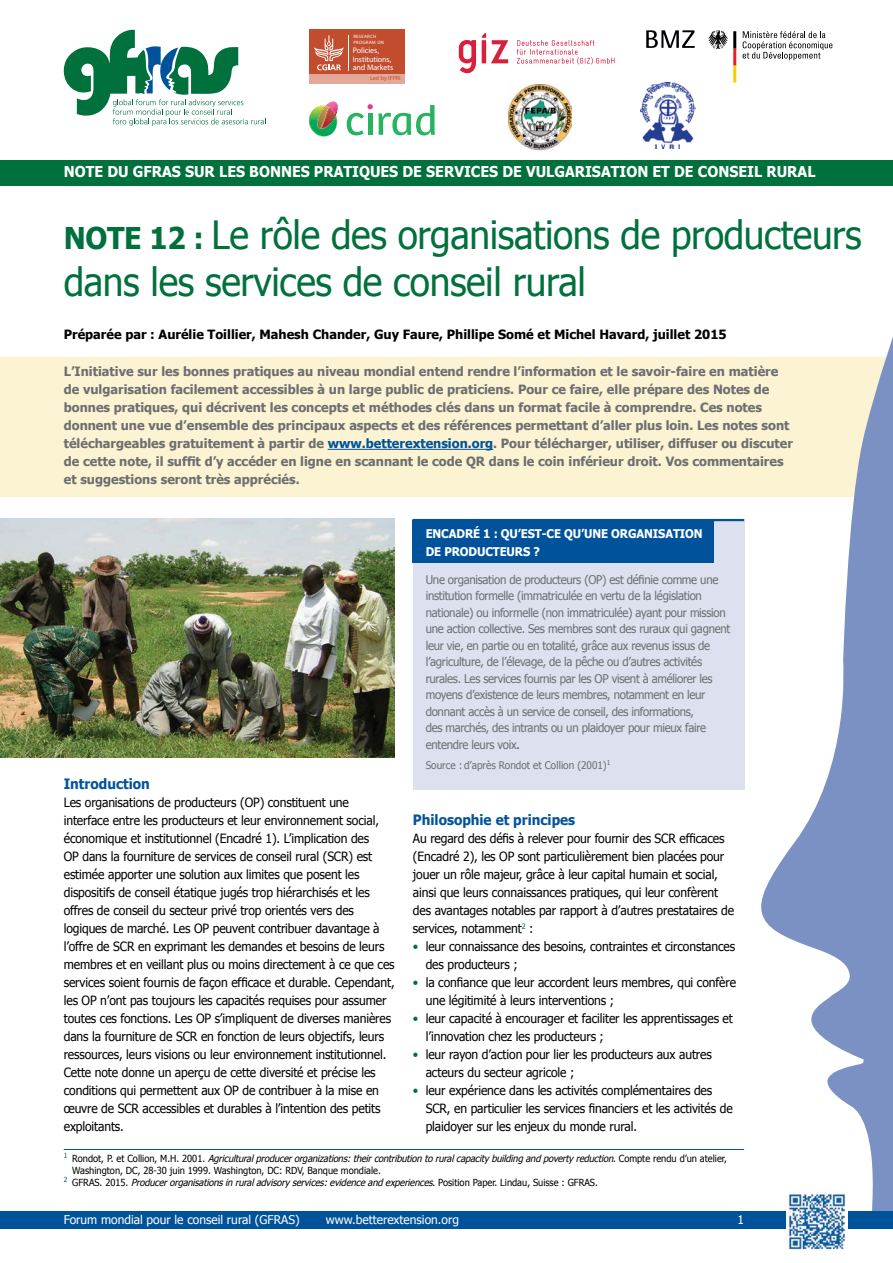
<style>
.page{position:relative;width:893px;height:1263px;background:#fff}
.page>*{position:absolute;margin:0;border:0;box-sizing:border-box;transform-origin:0 0}
._02_title{font:39px/46.8px "Tahoma";letter-spacing:-.01em;color:#00703c;scale:.95 1}
.t1{font:700 15px "Tahoma";color:#fff;scale:.95 1}
._06_tussenkop_1_head{font:700 14.25px "Tahoma";color:#00539b;scale:.95 1}
._05_platte_tekst_bod{font:12.75px/18px "Tahoma";letter-spacing:-.01em;color:#000;scale:.95 1}
._00_abstract{font:700 12.75px/18px "Tahoma";color:#6d6e71}
._01_autors{font:700 12.75px "Tahoma";color:#000}
._11_boxtext{font:12px/16.5px "Tahoma";letter-spacing:-.025em;color:#6d6e71;scale:.95 1}
.t2{font:12px "Tahoma";color:#fff}
._07_tussenkop_2_box{font:700 12px/18px "Tahoma";letter-spacing:-.01em;color:#fff;scale:.95 1}
.footnote_vervolg_sou{font:10.5px "Tahoma";color:#6d6e71;scale:.95 1}
.footnote{font:9.75px/12px "Tahoma";color:#000;scale:.95 1}
.footnote-2{font:italic 9.75px "Tahoma";color:#000;scale:.95 1}
.t3{font:8.1px/8.6px "Frutiger LT Std";letter-spacing:-.01em;color:#fff}
.t4{font:700 5.85px "TF Arrow";letter-spacing:.01em;color:#c24d2e}
.t5{font:900 4.8px/5.7px "Frutiger LT Std";letter-spacing:.065em;color:#fff}
.s1{font-weight:700;font-size:30px}
.s2{color:#00539b}
.s3{color:#00703c}
.s4{font-style:italic}
.s5{font-style:normal}
</style>
<div class="page">
<svg style="left:64px;top:30px;width:202px;height:96px"></svg>
<div style="left:309px;top:74px;width:96px;height:10px;background:#e3a898"></div>
<div style="left:309px;top:30px;width:96px;height:44px;background:#c24d2e"></div>
<svg style="left:314px;top:35px;width:30px;height:35px"></svg>
<hr style="left:349px;top:36px;width:1px;height:35px;background:#fff">
<svg style="left:459px;top:33px;width:155px;height:40px"></svg>
<svg style="left:646px;top:30px;width:49px;height:18px"></svg>
<svg style="left:708px;top:30px;width:28px;height:53px"></svg>
<svg style="left:743px;top:31px;width:89px;height:29px"></svg>
<div style="left:0;top:160px;width:893px;height:26px;background:#00703c"></div>
<img style="left:508px;top:84px;width:64px;height:67px">
<img style="left:640px;top:83px;width:55px;height:66px">
<svg style="left:309px;top:101px;width:29px;height:36px"></svg>
<svg style="left:347px;top:104px;width:88px;height:31px"></svg>
<div style="left:0;top:357px;width:893px;height:140px;background:#fbf3d2"></div>
<hr style="left:328px;top:449px;width:165px;height:1px;background:#00539b">
<hr style="left:64px;top:1149px;width:680px;height:1px;background:#00539b">
<img style="left:0;top:519px;width:395px;height:239px">
<div style="left:413px;top:519px;width:331px;height:270px;background:#dde1ef"></div>
<div style="left:412px;top:520px;width:302px;height:43px;background:#00539b"></div>
<hr style="left:412px;top:519px;width:332px;height:2px;background:#00539b">
<svg style="left:758px;top:337px;width:135px;height:875px"></svg>
<div style="left:0;top:1212px;width:893px;height:17px;background:#00539b"></div>
<img style="left:787px;top:1191px;width:60px;height:59px">
<p class="t5" style="left:353px;top:34px;width:32px">RESEARCH<br>PROGRAM ON</p>
<p class="t3" style="left:353px;top:46px;width:42px">Policies,<br>Institutions, and Markets</p>
<p class="t4" style="left:370px;top:75px;width:32px">Led by IFPRI</p>
<p class="t1" style="left:64px;top:161px;width:793px">NOTE DU GFRAS SUR LES BONNES PRATIQUES DE SERVICES DE VULGARISATION ET DE CONSEIL RURAL</p>
<p class="_02_title" style="left:64px;top:210px;width:841px"><span class="s1">NOTE 12 :</span> Le rôle des organisations de producteurs dans les services de conseil rural</p>
<p class="_01_autors" style="left:64px;top:325px;width:664px">Préparée par : Aurélie Toillier, Mahesh Chander, Guy Faure, Phillipe Somé et Michel Havard, juillet 2015</p>
<p class="_00_abstract" style="left:64px;top:361px;width:731px">L’Initiative sur les bonnes pratiques au niveau mondial entend rendre l’information et le savoir-faire en matière de vulgarisation facilement accessibles à un large public de praticiens. Pour ce faire, elle prépare des Notes de bonnes pratiques, qui décrivent les concepts et méthodes clés dans un format facile à comprendre. Ces notes donnent une vue d’ensemble des principaux aspects et des références permettant d’aller plus loin. Les notes sont téléchargeables gratuitement à partir de <span class="s2">www.betterextension.org</span>. Pour télécharger, utiliser, diffuser ou discuter de cette note, il suffit d’y accéder en ligne en scannant le code QR dans le coin inférieur droit. Vos commentaires et suggestions seront très appréciés.</p>
<p class="_06_tussenkop_1_head" style="left:64px;top:774px;width:92px">Introduction</p>
<p class="_05_platte_tekst_bod" style="left:64px;top:793px;width:350px">Les organisations de producteurs (OP) constituent une interface entre les producteurs et leur environnement social, économique et institutionnel (Encadré 1). L’implication des<br>OP dans la fourniture de services de conseil rural (SCR) est estimée apporter une solution aux limites que posent les dispositifs de conseil étatique jugés trop hiérarchisés et les offres de conseil du secteur privé trop orientés vers des logiques de marché. Les OP peuvent contribuer davantage à l’offre de SCR en exprimant les demandes et besoins de leurs membres et en veillant plus ou moins directement à ce que ces services soient fournis de façon efficace et durable. Cependant, les OP n’ont pas toujours les capacités requises pour assumer toutes ces fonctions. Les OP s’impliquent de diverses manières dans la fourniture de SCR en fonction de leurs objectifs, leurs ressources, leurs visions ou leur environnement institutionnel.<br>Cette note donne un aperçu de cette diversité et précise les conditions qui permettent aux OP de contribuer à la mise en œuvre de SCR accessibles et durables à l’intention des petits exploitants.</p>
<p class="_07_tussenkop_2_box" style="left:426px;top:523px;width:293px">ENCADRÉ 1 : QU’EST-CE QU’UNE ORGANISATION<br>DE PRODUCTEURS ?</p>
<p class="_11_boxtext" style="left:426px;top:571px;width:322px">Une organisation de producteurs (OP) est définie comme une institution formelle (immatriculée en vertu de la législation nationale) ou informelle (non immatriculée) ayant pour mission une action collective. Ses membres sont des ruraux qui gagnent leur vie, en partie ou en totalité, grâce aux revenus issus de l’agriculture, de l’élevage, de la pêche ou d’autres activités rurales. Les services fournis par les OP visent à améliorer les moyens d’existence de leurs membres, notamment en leur donnant accès à un service de conseil, des informations,<br>des marchés, des intrants ou un plaidoyer pour mieux faire entendre leurs voix<span class="s2">.</span></p>
<p class="footnote_vervolg_sou" style="left:426px;top:758px;width:196px">Source : d’après Rondot et Collion (2001)<sup>1</sup></p>
<p class="_06_tussenkop_1_head" style="left:413px;top:810px;width:172px">Philosophie et principes</p>
<p class="_05_platte_tekst_bod" style="left:413px;top:829px;width:340px">Au regard des défis à relever pour fournir des SCR efficaces (Encadré 2), les OP sont particulièrement bien placées pour jouer un rôle majeur, grâce à leur capital humain et social, ainsi que leurs connaissances pratiques, qui leur confèrent des avantages notables par rapport à d’autres prestataires de services, notamment<sup>2</sup> :</p>
<p class="_05_platte_tekst_bod" style="left:426px;top:937px;width:327px;text-indent:-13px"><span class="s3">•</span> leur connaissance des besoins, contraintes et circonstances des producteurs ;</p>
<p class="_05_platte_tekst_bod" style="left:426px;top:973px;width:328px;text-indent:-13px"><span class="s3">•</span> la confiance que leur accordent leurs membres, qui confère une légitimité à leurs interventions ;</p>
<p class="_05_platte_tekst_bod" style="left:426px;top:1009px;width:325px;text-indent:-13px"><span class="s3">•</span> leur capacité à encourager et faciliter les apprentissages et l’innovation chez les producteurs ;</p>
<p class="_05_platte_tekst_bod" style="left:426px;top:1045px;width:303px;text-indent:-13px"><span class="s3">•</span> leur rayon d’action pour lier les producteurs aux autres acteurs du secteur agricole ;</p>
<p class="_05_platte_tekst_bod" style="left:426px;top:1081px;width:325px;text-indent:-13px"><span class="s3">•</span> leur expérience dans les activités complémentaires des<br>SCR, en particulier les services financiers et les activités de plaidoyer sur les enjeux du monde rural.</p>
<p class="footnote" style="left:72px;top:1152px;width:690px;text-indent:-9px"><sup>1</sup> R o n d o t , P. e t C o l l i o n , M . H . 2 0 0 1 . <span class="s4">Agriculturalproducerorganizations:theircontributiontoruralcapacity buildingandpoverty reduction</span>. C o m p t e r e n d u d ’ u n a t e l i e r,<br>Washington, DC, 28-30 juin 1999. Washington, DC: RDV, Banque mondiale.</p>
<p class="footnote-2" style="left:64px;top:1176px;width:564px"><sup>2</sup> <span class="s5">G F R A S . 2 0 1 5 .</span> Producerorganisationsinruraladvisory services:evidenceandexperiences<span class="s5">. P o s i t i o n P a p e r. L i n d a u , S u i s s e : G F R A S .</span></p>
<p class="t2" style="left:64px;top:1211px;width:237px">Forum mondial pour le conseil rural (GFRAS)</p>
<p class="t2" style="left:326px;top:1211px;width:135px">www.betterextension.org</p>
<p class="t2" style="left:738px;top:1211px;width:8px">1</p>
</div>
